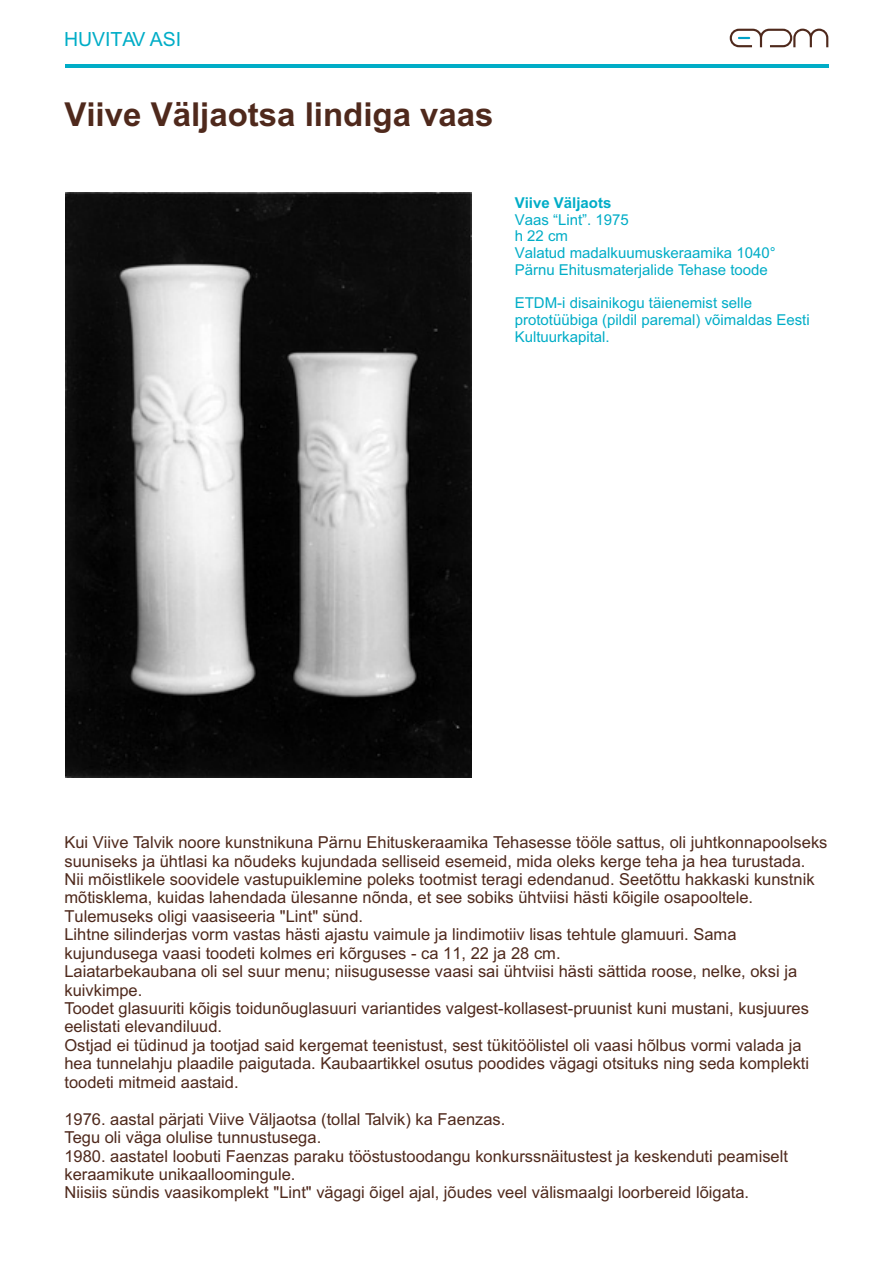
<style>
.page{position:relative;width:894px;height:1263px;background:#fff}
.page>*{position:absolute;margin:0;border:0;box-sizing:border-box;transform-origin:0 0}
.t1{font:700 33px "Arial";color:#4f291c}
.t2{font:19.5px "Arial";color:#00adc7}
.t3{font:16.5px/18.5px "Arial";color:#4f291c}
.t4{font:15px/16.8px "Arial";color:#00adc7}
.t5{font:700 15px "Arial";color:#00adc7}
</style>
<div class="page">
<hr style="left:65px;top:64px;width:763px;height:4px;background:#00adc7">
<svg style="left:730px;top:29px;width:98px;height:18px"></svg>
<img style="left:65px;top:192px;width:407px;height:585px">
<p class="t2" style="left:64px;top:31px;width:119px">HUVITAV ASI</p>
<h1 class="t1" style="left:64px;top:102px;width:431px">Viive Väljaotsa lindiga vaas</h1>
<p class="t5" style="left:515px;top:197px;width:98px">Viive Väljaots</p>
<p class="t4" style="left:515px;top:212px;width:263px">Vaas “Lint”. 1975<br>h 22 cm<br>Valatud madalkuumuskeraamika 1040°<br>Pärnu Ehitusmaterjalide Tehase toode</p>
<p class="t4" style="left:515px;top:296px;width:297px">ETDM-i disainikogu täienemist selle prototüübiga (pildil paremal) võimaldas Eesti<br>Kultuurkapital.</p>
<p class="t3" style="left:64px;top:835px;width:765px">Kui Viive Talvik noore kunstnikuna Pärnu Ehituskeraamika Tehasesse tööle sattus, oli juhtkonnapoolseks suuniseks ja ühtlasi ka nõudeks kujundada selliseid esemeid, mida oleks kerge teha ja hea turustada.<br>Nii mõistlikele soovidele vastupuiklemine poleks tootmist teragi edendanud. Seetõttu hakkaski kunstnik mõtisklema, kuidas lahendada ülesanne nõnda, et see sobiks ühtviisi hästi kõigile osapooltele.<br>Tulemuseks oligi vaasiseeria "Lint" sünd.<br>Lihtne silinderjas vorm vastas hästi ajastu vaimule ja lindimotiiv lisas tehtule glamuuri. Sama kujundusega vaasi toodeti kolmes eri kõrguses - ca 11, 22 ja 28 cm.<br>Laiatarbekaubana oli sel suur menu; niisugusesse vaasi sai ühtviisi hästi sättida roose, nelke, oksi ja kuivkimpe.<br>Toodet glasuuriti kõigis toidunõuglasuuri variantides valgest-kollasest-pruunist kuni mustani, kusjuures eelistati elevandiluud.<br>Ostjad ei tüdinud ja tootjad said kergemat teenistust, sest tükitöölistel oli vaasi hõlbus vormi valada ja hea tunnelahju plaadile paigutada. Kaubaartikkel osutus poodides vägagi otsituks ning seda komplekti toodeti mitmeid aastaid.</p>
<p class="t3" style="left:64px;top:1111px;width:725px">1976. aastal pärjati Viive Väljaotsa (tollal Talvik) ka Faenzas.<br>Tegu oli väga olulise tunnustusega.<br>1980. aastatel loobuti Faenzas paraku tööstustoodangu konkurssnäitustest ja keskenduti peamiselt keraamikute unikaalloomingule.<br>Niisiis sündis vaasikomplekt "Lint" vägagi õigel ajal, jõudes veel välismaalgi loorbereid lõigata.</p>
</div>
